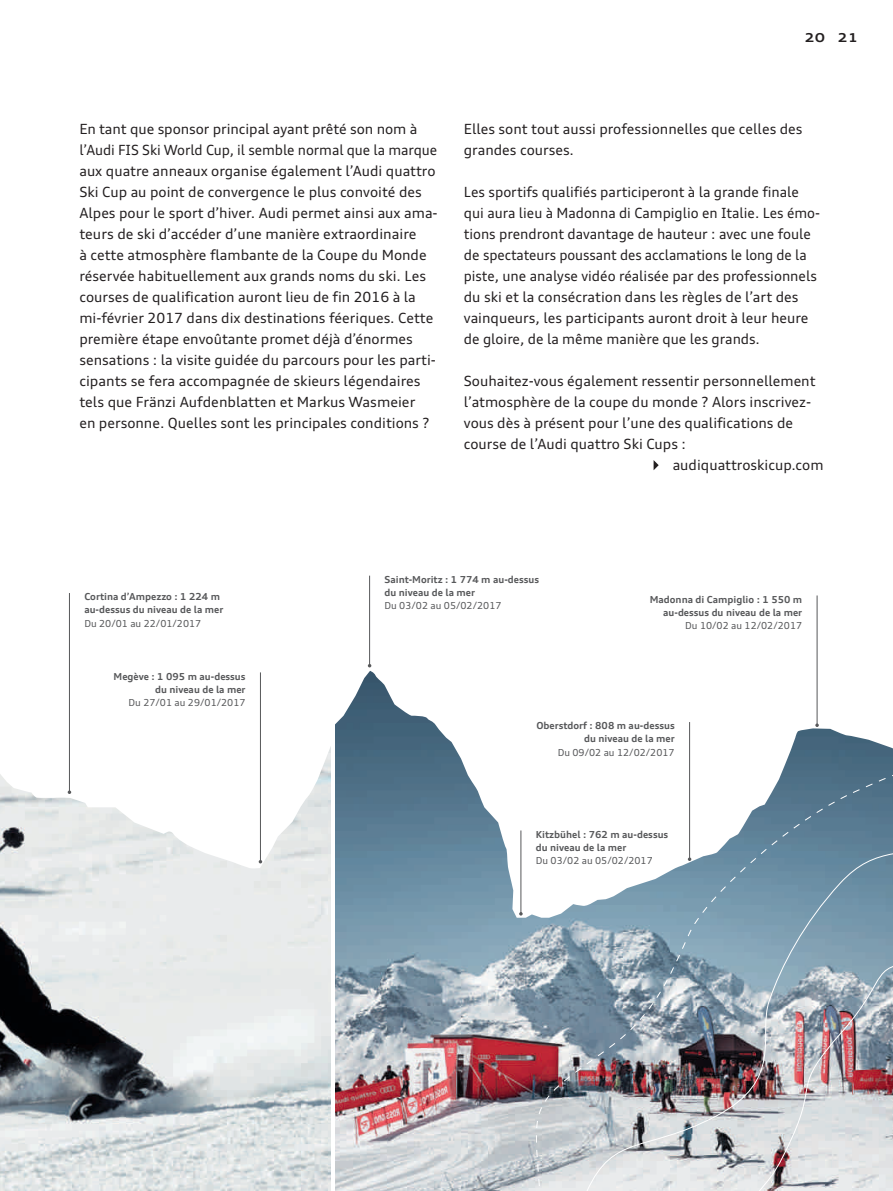
<style>
.page{position:relative;width:893px;height:1191px;background:#fff}
.page>*{position:absolute;margin:0;border:0;box-sizing:border-box;transform-origin:0 0}
.t1{font:14px/21px "Audi Type";color:#231f20}
.t2{font:700 expanded 12.25px "Audi Type";color:#231f20}
.t3{font:700 9.62px/13.1px "Audi Type";color:#57585a;text-align:right}
.t4{font:9.62px "Audi Type";color:#57585a}
</style>
<div class="page">
<img style="left:0;top:917px;width:331px;height:274px">
<img style="left:336px;top:917px;width:200px;height:274px">
<svg style="left:0;top:460px;width:872px;height:457px"></svg>
<hr style="left:689px;top:722px;width:1px;height:137px;background:#57585a">
<svg style="left:536px;top:741px;width:357px;height:450px"></svg>
<hr style="left:520px;top:830px;width:1px;height:83px;background:#57585a">
<hr style="left:69px;top:593px;width:1px;height:199px;background:#57585a">
<hr style="left:260px;top:672px;width:1px;height:189px;background:#57585a">
<hr style="left:369px;top:575px;width:1px;height:90px;background:#57585a">
<hr style="left:817px;top:595px;width:1px;height:130px;background:#57585a">
<svg style="left:815px;top:723px;width:4px;height:4px"></svg>
<svg style="left:654px;top:460px;width:5px;height:10px"></svg>
<p class="t2" style="left:804px;top:31px;width:55px">20 21</p>
<p class="t1" style="left:79px;top:120px;width:360px">En tant que sponsor principal ayant prêté son nom à l’Audi FIS Ski World Cup, il semble normal que la marque aux quatre anneaux organise également l’Audi quattro Ski Cup au point de convergence le plus convoité des Alpes pour le sport d’hiver. Audi permet ainsi aux ama&shy;teurs de ski d’accéder d’une manière extraordinaire<br>à cette atmosphère flambante de la Coupe du Monde réservée habituellement aux grands noms du ski. Les courses de qualification auront lieu de fin 2016 à la mi-février 2017 dans dix destinations féeriques. Cette première étape envoûtante promet déjà d’énormes sensations : la visite guidée du parcours pour les parti&shy;cipants se fera accompagnée de skieurs légendaires tels que Fränzi Aufdenblatten et Markus Wasmeier<br>en personne. Quelles sont les principales conditions ?</p>
<p class="t1" style="left:464px;top:120px;width:340px">Elles sont tout aussi professionnelles que celles des grandes courses.</p>
<p class="t1" style="left:464px;top:183px;width:358px">Les sportifs qualifiés participeront à la grande finale qui aura lieu à Madonna di Campiglio en Italie. Les émo&shy;tions prendront davantage de hauteur : avec une foule de spectateurs poussant des acclamations le long de la piste, une analyse vidéo réalisée par des professionnels du ski et la consécration dans les règles de l’art des vainqueurs, les participants auront droit à leur heure de gloire, de la même manière que les grands.</p>
<p class="t1" style="left:464px;top:372px;width:353px">Souhaitez-vous également ressentir personnellement</p>
<p class="t1" style="left:464px;top:393px;width:349px">l’atmosphère de la coupe du monde ? Alors inscrivez-</p>
<p class="t1" style="left:464px;top:414px;width:331px">vous dès à présent pour l’une des qualifications de</p>
<p class="t1" style="left:464px;top:435px;width:224px">course de l’Audi quattro Ski Cups :</p>
<p class="t1" style="left:673px;top:456px;width:152px">audiquattroskicup.com</p>
<p class="t3" style="left:84px;top:591px;width:141px;text-align:left">Cortina d’Ampezzo : 1 224 m au-dessus du niveau de la mer</p>
<p class="t4" style="left:84px;top:618px;width:119px">Du 20/01 au 22/01/2017</p>
<p class="t3" style="left:114px;top:670px;width:134px">Megève : 1 095 m au-dessus du niveau de la mer</p>
<p class="t4" style="left:129px;top:698px;width:119px">Du 27/01 au 29/01/2017</p>
<p class="t3" style="left:384px;top:573px;width:156px;text-align:left">Saint-Moritz : 1 774 m au-dessus du niveau de la mer</p>
<p class="t4" style="left:384px;top:601px;width:119px">Du 03/02 au 05/02/2017</p>
<p class="t3" style="left:650px;top:593px;width:154px">Madonna di Campiglio : 1 550 m au-dessus du niveau de la mer</p>
<p class="t4" style="left:685px;top:621px;width:119px">Du 10/02 au 12/02/2017</p>
<p class="t3" style="left:536px;top:720px;width:140px">Oberstdorf : 808 m au-dessus du niveau de la mer</p>
<p class="t4" style="left:558px;top:747px;width:119px">Du 09/02 au 12/02/2017</p>
<p class="t3" style="left:536px;top:828px;width:134px;text-align:left">Kitzbühel : 762 m au-dessus du niveau de la mer</p>
<p class="t4" style="left:536px;top:856px;width:119px">Du 03/02 au 05/02/2017</p>
</div>
